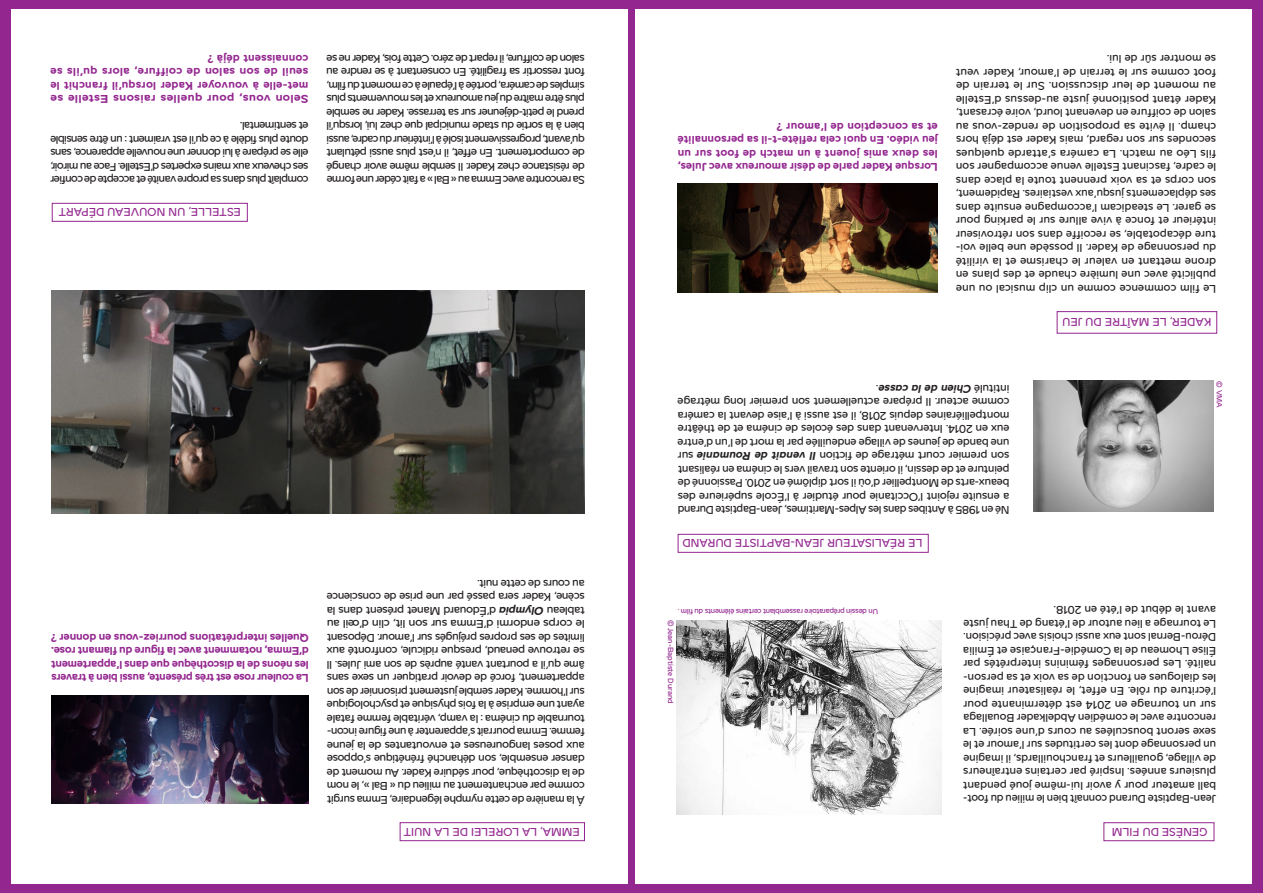
<style>
.page{position:relative;width:1263px;height:893px;background:#fff}
.page>*{position:absolute;margin:0;border:0;box-sizing:border-box;transform-origin:0 0}
.t1{font:11.25px/13.5px "Bobine";letter-spacing:-.025em;color:#231f20;text-align:justify}
.t2{font:700 11.25px/13.5px "Bobine";color:#93268f;text-align:justify}
.t3{font:700 11.25px/13.5px "Bobine";color:#93268f;text-align:justify;scale:1.07 1}
.t4{font:11.25px "Bobine";letter-spacing:.005em;color:#93268f}
.t5{font:7.5px "Bobine";letter-spacing:-.03em;color:#93268f}
.t6{font:7.5px "Bobine";letter-spacing:.005em;color:#93268f}
.s1{font-weight:700;font-style:italic}
</style>
<div class="page">
<div style="left:1057px;top:311px;width:160px;height:23px;border:1px solid #93268f"></div>
<div style="left:1103px;top:822px;width:111px;height:19px;border:1px solid #93268f"></div>
<div style="left:678px;top:534px;width:251px;height:19px;border:1px solid #93268f"></div>
<div style="left:0;top:884px;width:1263px;height:9px;background:#93268f"></div>
<div style="left:0;top:0;width:1263px;height:9px;background:#93268f"></div>
<div style="left:628px;top:0;width:7px;height:893px;background:#93268f"></div>
<div style="left:1252px;top:0;width:11px;height:893px;background:#93268f"></div>
<div style="left:400px;top:822px;width:185px;height:19px;border:1px solid #93268f"></div>
<div style="left:52px;top:203px;width:196px;height:19px;border:1px solid #93268f"></div>
<div style="left:0;top:0;width:11px;height:893px;background:#93268f"></div>
<img style="left:677px;top:620px;width:265px;height:195px">
<img style="left:1034px;top:380px;width:179px;height:132px">
<img style="left:51px;top:696px;width:257px;height:108px">
<img style="left:51px;top:291px;width:533px;height:223px">
<img style="left:677px;top:183px;width:261px;height:109px">
<p class="t3" style="left:308px;top:106px;width:243px;rotate:-180deg">Selon vous, pour quelles raisons Estelle se met-elle à vouvoyer Kader lorsqu’il franchit le seuil de son salon de coiffure, alors qu’ils se connaissent déjà ?</p>
<p class="t1" style="left:308px;top:187px;width:260px;rotate:-180deg">complaît plus dans sa propre vanité et accepte de confier ses cheveux aux mains expertes d’Estelle. Face au miroir, elle se prépare à lui donner une nouvelle apparence, sans doute plus fidèle à ce qu’il est vraiment : un être sensible et sentimental.</p>
<p class="t4" style="left:241px;top:218px;width:184px;rotate:-180deg">ESTELLE, UN NOUVEAU DÉPART</p>
<p class="t1" style="left:585px;top:187px;width:260px;rotate:-180deg">Sa rencontre avec Emma au « Bal » a fait céder une forme de résistance chez Kader. Il semble même avoir changé de comportement. En effet, il n’est plus aussi pétulant qu’avant, progressivement isolé à l’intérieur du cadre, aussi bien à la sortie du stade municipal que chez lui, lorsqu’il prend le petit-déjeuner sur sa terrasse. Kader ne semble plus être maître du jeu amoureux et les mouvements plus simples de caméra, portée à l’épaule à ce moment du film, font ressortir sa fragilité. En consentant à se rendre au salon de coiffure, il repart de zéro. Cette fois, Kader ne se</p>
<p class="t2" style="left:309px;top:685px;width:259px;rotate:-180deg">La couleur rose est très présente, aussi bien à travers les néons de la discothèque que dans l’appartement d’Emma, notamment avec la figure du flamant rose.<br>Quelles interprétations pourriez-vous en donner ?</p>
<p class="t1" style="left:585px;top:806px;width:259px;rotate:-180deg">À la manière de cette nymphe légendaire, Emma surgit comme par enchantement au milieu du « Bal », le nom de la discothèque, pour séduire Kader. Au moment de danser ensemble, son déhanché frénétique s’oppose aux poses langoureuses et envoutantes de la jeune femme. Emma pourrait s’apparenter à une figure incon&shy;tournable du cinéma : la vamp, véritable femme fatale ayant une emprise à la fois physique et psychologique sur l’homme. Kader semble justement prisonnier de son appartement, forcé de devoir pratiquer un sexe sans âme qu’il a pourtant vanté auprès de son ami Jules. Il se retrouve penaud, presque ridicule, confronté aux limites de ses propres préjugés sur l’amour. Déposant le corps endormi d’Emma sur son lit, clin d’œil au tableau <span class="s1">Olympia</span> d’Édouard Manet présent dans la scène, Kader sera passé par une prise de conscience au cours de cette nuit.</p>
<p class="t4" style="left:580px;top:838px;width:178px;rotate:-180deg">EMMA, LA LORELEI DE LA NUIT</p>
<p class="t2" style="left:938px;top:174px;width:262px;rotate:-180deg">Lorsque Kader parle de désir amoureux avec Jules, les deux amis jouent à un match de foot sur un jeu vidéo. En quoi cela reflète-t-il sa personnalité et sa conception de l’amour ?</p>
<p class="t1" style="left:1216px;top:295px;width:262px;rotate:-180deg">Le film commence comme un clip musical ou une publicité avec une lumière chaude et des plans en drone mettant en valeur le charisme et la virilité du personnage de Kader. Il possède une belle voi&shy;ture décapotable, se recoiffe dans son rétroviseur intérieur et fonce à vive allure sur le parking pour se garer. Le steadicam l’accompagne ensuite dans ses déplacements jusqu’aux vestiaires. Rapidement, son corps et sa voix prennent toute la place dans le cadre, fascinant Estelle venue accompagner son fils Léo au match. La caméra s’attarde quelques secondes sur son regard, mais Kader est déjà hors champ. Il évite sa proposition de rendez-vous au salon de coiffure en devenant lourd, voire écrasant, Kader étant positionné juste au-dessus d’Estelle au moment de leur discussion. Sur le terrain de foot comme sur le terrain de l’amour, Kader veut se montrer sûr de lui.</p>
<p class="t4" style="left:1211px;top:328px;width:151px;rotate:-180deg">KADER, LE MAÎTRE DU JEU</p>
<p class="t1" style="left:1009px;top:517px;width:333px;rotate:-180deg">Né en 1985 à Antibes dans les Alpes-Maritimes, Jean-Baptiste Durand a ensuite rejoint l’Occitanie pour étudier à l’École supérieure des beaux-arts de Montpellier d’où il sort diplômé en 2010. Passionné de peinture et de dessin, il oriente son travail vers le cinéma en réalisant son premier court métrage de fiction <span class="s1">Il venait de Roumanie</span> sur une bande de jeunes de village endeuillée par la mort de l’un d’entre eux en 2014. Intervenant dans des écoles de cinéma et de théâtre montpelliéraines depuis 2018, il est aussi à l’aise devant la caméra comme acteur. Il prépare actuellement son premier long métrage intitulé <span class="s1">Chien de la casse</span>.</p>
<p class="t4" style="left:922px;top:549px;width:241px;rotate:-180deg">LE RÉALISATEUR JEAN-BAPTISTE DURAND</p>
<p class="t5" style="left:1223px;top:381px;width:28px;rotate:90deg">© VMA</p>
<p class="t5" style="left:878px;top:616px;width:202px;rotate:-180deg">Un dessin préparatoire rassemblant certains éléments du film .</p>
<p class="t6" style="left:675px;top:619px;width:86px;rotate:90deg">© Jean-Baptiste Durand</p>
<p class="t1" style="left:1216px;top:806px;width:255px;rotate:-180deg">Jean-Baptiste Durand connaît bien le milieu du foot&shy;ball amateur pour y avoir lui-même joué pendant plusieurs années. Inspiré par certains entraîneurs de village, gouailleurs et franchouillards, il imagine un personnage dont les certitudes sur l’amour et le sexe seront bousculées au cours d’une soirée. La rencontre avec le comédien Abdelkader Bouallaga sur un tournage en 2014 est déterminante pour l’écriture du rôle. En effet, le réalisateur imagine les dialogues en fonction de sa voix et sa person&shy;nalité. Les personnages féminins interprétés par Élise Lhomeau de la Comédie-Française et Émilia Dérou-Bernal sont eux aussi choisis avec précision.<br>Le tournage a lieu autour de l’étang de Thau juste avant le début de l’été en 2018.</p>
<p class="t4" style="left:1207px;top:838px;width:97px;rotate:-180deg">GENÈSE DU FILM</p>
</div>
